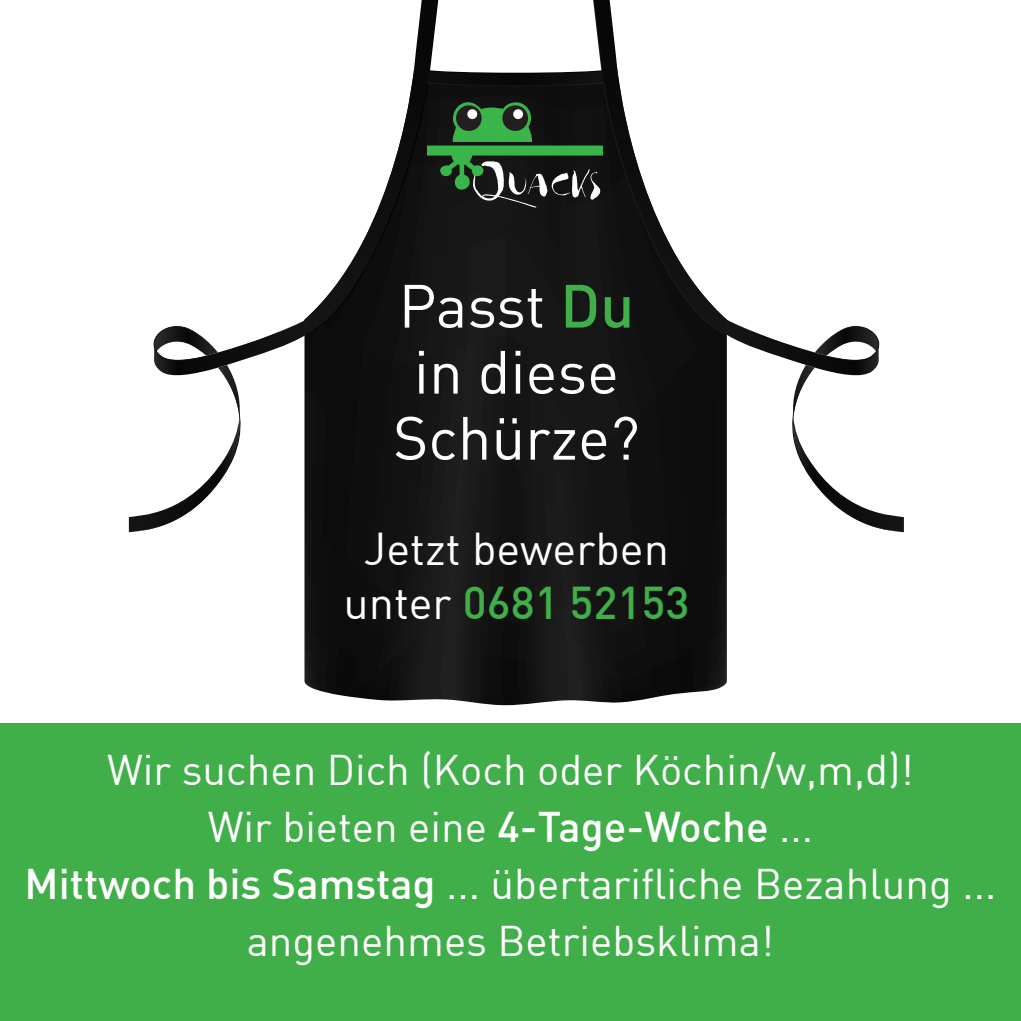
<style>
.page{position:relative;width:1021px;height:1021px;background:#fff}
.page>*{position:absolute;margin:0;border:0;box-sizing:border-box;transform-origin:0 0}
.t1{font:60px/66px "DIN";color:#fff;text-align:center}
.t2{font:45px/54px "DIN";color:#fff;text-align:center}
.t3{font:42px/57px "DIN";color:#fff;text-align:center}
.s1{font-weight:500;color:#40ae49}
.s2{font-weight:500}
</style>
<div class="page">
<svg style="left:304px;top:87px;width:422px;height:618px;background:#171717"></svg>
<svg style="left:437px;top:0;width:41px;height:335px;fill:#191919"></svg>
<svg style="left:437px;top:69px;width:157px;height:18px;background:#363636"></svg>
<svg style="left:304px;top:0;width:133px;height:335px"></svg>
<svg style="left:594px;top:0;width:132px;height:335px"></svg>
<svg style="left:723px;top:319px;width:180px;height:213px"></svg>
<svg style="left:129px;top:319px;width:180px;height:213px"></svg>
<div style="left:0;top:723px;width:1020px;height:297px;background:#40ae49"></div>
<svg style="left:428px;top:102px;width:174px;height:105px;background:#2c472f"></svg>
<h1 class="t1" style="left:393px;top:272px;width:248px">Passt <span class="s1">Du </span>in diese<br>Schürze?</h1>
<p class="t2" style="left:343px;top:520px;width:347px">Jetzt bewerben unter <span class="s1">0681 52153</span></p>
<p class="t3" style="left:25px;top:740px;width:973px">Wir suchen Dich (Koch oder Köchin/w,m,d)!<br>Wir bieten eine <span class="s2">4-Tage-Woche</span> ...<br><span class="s2">Mittwoch bis Samstag</span> ... übertarifliche Bezahlung ... angenehmes Betriebsklima!</p>
</div>
